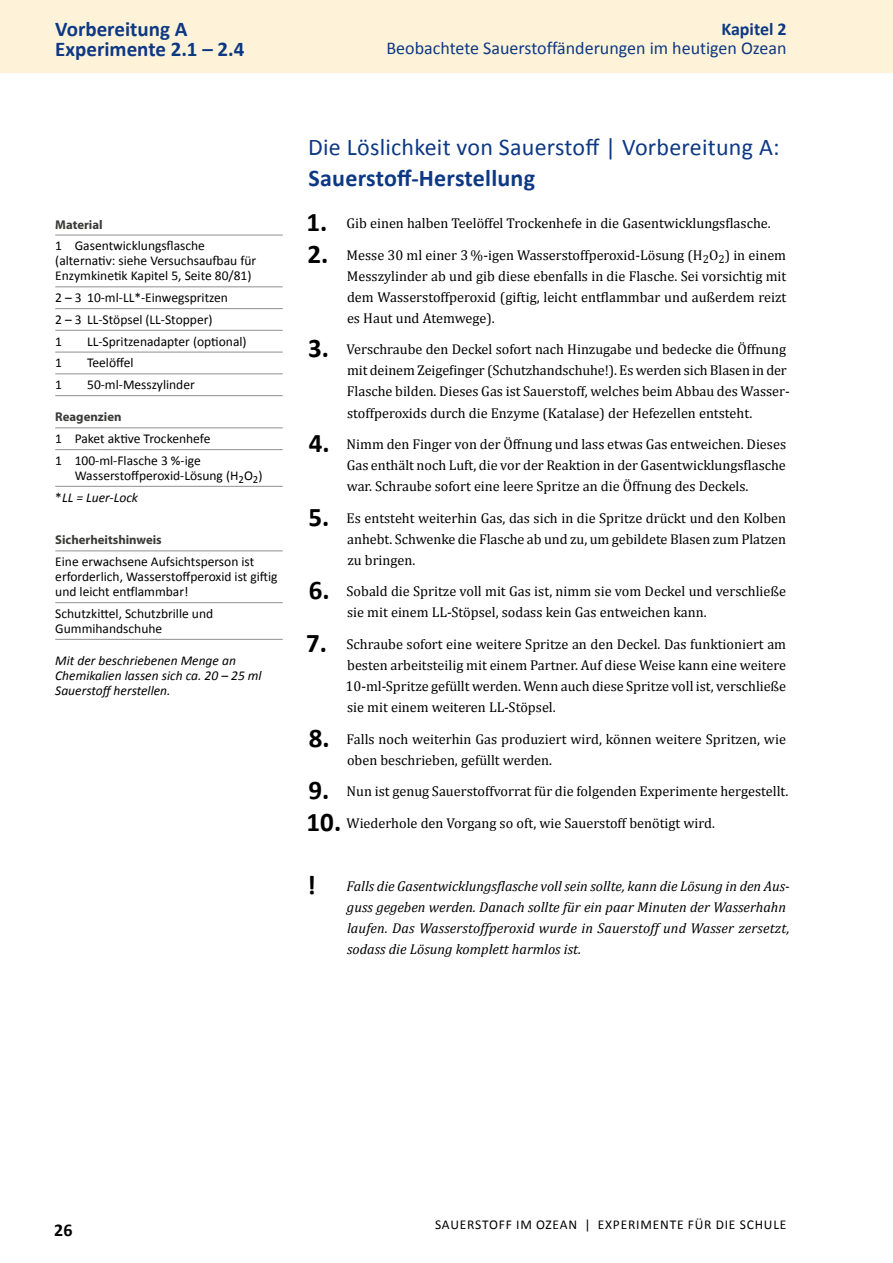
<style>
.page{position:relative;width:893px;height:1263px;background:#fff}
.page>*{position:absolute;margin:0;border:0;box-sizing:border-box;transform-origin:0 0}
.t1{font:24px "Calibri";letter-spacing:.01em;color:#0d3884}
.t2{font:700 24px "Calibri";letter-spacing:.01em;color:#0d3884}
.t3{font:700 21px/19.5px "Calibri";color:#0d3884}
.t4{font:18px "Calibri";color:#0d3884}
.t5{font:700 18px "Calibri";color:#0d3884}
.t6{font:700 18px "Calibri";color:#000}
.t7{font:14.25px/21px "Cambria";color:#000;text-align:justify}
.t8{font:italic 14.25px/21px "Cambria";color:#000}
.t9{font:13.5px/15px "Calibri";color:#000}
.t10{font:italic 13.5px/15px "Calibri";color:#000}
.t11{font:13.5px "Calibri";letter-spacing:.06em;color:#000}
.t12{font:700 12.75px "Myriad Pro";color:#3a3a39}
.s1{font-style:italic}
.s2{font-family:"Calibri";font-weight:700;font-size:27px}
.s3{font-family:"Calibri";font-weight:700;font-style:normal;font-size:27px}
</style>
<div class="page">
<div style="left:0;top:0;width:893px;height:72px;background:#fef3d9"></div>
<hr style="left:55px;top:234px;width:228px;height:2px;background:#9c9c9d">
<hr style="left:55px;top:286px;width:228px;height:1px;background:#9c9c9d">
<hr style="left:55px;top:308px;width:228px;height:1px;background:#9c9c9d">
<hr style="left:55px;top:330px;width:228px;height:1px;background:#9c9c9d">
<hr style="left:55px;top:351px;width:228px;height:2px;background:#9c9c9d">
<hr style="left:55px;top:373px;width:228px;height:1px;background:#9c9c9d">
<hr style="left:55px;top:395px;width:228px;height:1px;background:#9c9c9d">
<hr style="left:55px;top:427px;width:228px;height:1px;background:#9c9c9d">
<hr style="left:55px;top:449px;width:228px;height:1px;background:#9c9c9d">
<hr style="left:55px;top:486px;width:228px;height:1px;background:#9c9c9d">
<hr style="left:55px;top:550px;width:228px;height:1px;background:#9c9c9d">
<hr style="left:55px;top:602px;width:228px;height:1px;background:#9c9c9d">
<hr style="left:55px;top:639px;width:228px;height:1px;background:#9c9c9d">
<h2 class="t3" style="left:55px;top:20px;width:191px">Vorbereitung A<br>Experimente 2.1 – 2.4</h2>
<p class="t5" style="left:721px;top:17px;width:67px">Kapitel 2</p>
<p class="t4" style="left:386px;top:37px;width:402px">Beobachtete Sauerstoffänderungen im heutigen Ozean</p>
<p class="t12" style="left:55px;top:216px;width:49px">Material</p>
<p class="t9" style="left:55px;top:238px;width:202px">1 Gasentwicklungsflasche (alternativ: siehe Versuchsaufbau für<br>Enzymkinetik Kapitel 5, Seite 80/81)</p>
<p class="t9" style="left:55px;top:287px;width:174px;line-height:21.8px">2 – 3 10-ml-LL*-Einwegspritzen<br>2 – 3 LL-Stöpsel (LL-Stopper)<br>1</p>
<p class="t9" style="left:87px;top:334px;width:161px">LL-Spritzenadapter (optional)</p>
<p class="t9" style="left:55px;top:355px;width:8px">1</p>
<p class="t9" style="left:87px;top:355px;width:48px">Teelöffel</p>
<p class="t9" style="left:55px;top:377px;width:8px">1</p>
<p class="t9" style="left:87px;top:377px;width:109px">50-ml-Messzylinder</p>
<p class="t12" style="left:55px;top:409px;width:68px">Reagenzien</p>
<p class="t9" style="left:55px;top:428px;width:157px;line-height:21.8px">1 Paket aktive Trockenhefe<br>1 100-ml-Flasche 3 %-ige</p>
<p class="t9" style="left:55px;top:464px;width:209px;line-height:21.8px;text-indent:19px">Wasserstoffperoxid-Lösung (H<sub>2</sub>O<sub>2</sub>) *<span class="s1">LL = Luer-Lock</span></p>
<p class="t12" style="left:55px;top:532px;width:108px">Sicherheitshinweis</p>
<p class="t9" style="left:55px;top:554px;width:224px">Eine erwachsene Aufsichtsperson ist erforderlich, Wasserstoffperoxid ist giftig und leicht entflammbar!</p>
<p class="t9" style="left:55px;top:606px;width:159px">Schutzkittel, Schutzbrille und<br>Gummihandschuhe</p>
<p class="t10" style="left:55px;top:653px;width:208px">Mit der beschriebenen Menge an<br>Chemikalien lassen sich ca. 20 – 25 ml<br>Sauerstoff herstellen.</p>
<h1 class="t1" style="left:308px;top:131px;width:473px">Die Löslichkeit von Sauerstoff | Vorbereitung A:</h1>
<h1 class="t2" style="left:309px;top:163px;width:228px">Sauerstoff-Herstellung</h1>
<p class="t7" style="left:307px;top:213px;width:466px"><span class="s2">1.</span> Gib einen halben Teelöffel Trockenhefe in die Gasentwicklungsflasche.</p>
<p class="t7" style="left:347px;top:244px;width:441px;text-indent:-39px"><span class="s2">2.</span> Messe 30 ml einer 3 %-igen Wasserstoffperoxid-Lösung (H<sub>2</sub>O<sub>2</sub>) in einem Messzylinder ab und gib diese ebenfalls in die Flasche. Sei vorsichtig mit dem Wasserstoffperoxid (giftig, leicht entflammbar und außerdem reizt es Haut und Atemwege).</p>
<p class="t7" style="left:347px;top:339px;width:444px;text-align:left;text-indent:-39px"><span class="s2">3.</span> Verschraube den Deckel sofort nach Hinzugabe und bedecke die Öffnung mit deinem Zeigefinger (Schutzhandschuhe!). Es werden sich Blasen in der Flasche bilden. Dieses Gas ist Sauerstoff, welches beim Abbau des Wasser&shy;stoffperoxids durch die Enzyme (Katalase) der Hefezellen entsteht.</p>
<p class="t7" style="left:347px;top:434px;width:441px;text-indent:-38px"><span class="s2">4.</span> Nimm den Finger von der Öffnung und lass etwas Gas entweichen. Dieses Gas enthält noch Luft, die vor der Reaktion in der Gasentwicklungsflasche war. Schraube sofort eine leere Spritze an die Öffnung des Deckels.</p>
<p class="t7" style="left:347px;top:507px;width:440px;text-indent:-39px"><span class="s2">5.</span> Es entsteht weiterhin Gas, das sich in die Spritze drückt und den Kolben anhebt. Schwenke die Flasche ab und zu, um gebildete Blasen zum Platzen zu bringen.</p>
<p class="t7" style="left:347px;top:581px;width:440px;text-indent:-38px"><span class="s2">6.</span> Sobald die Spritze voll mit Gas ist, nimm sie vom Deckel und verschließe sie mit einem LL-Stöpsel, sodass kein Gas entweichen kann.</p>
<p class="t7" style="left:346px;top:634px;width:442px;text-indent:-39px"><span class="s2">7.</span> Schraube sofort eine weitere Spritze an den Deckel. Das funktioniert am besten arbeitsteilig mit einem Partner. Auf diese Weise kann eine weitere 10-ml-Spritze gefüllt werden. Wenn auch diese Spritze voll ist, verschließe sie mit einem weiteren LL-Stöpsel.</p>
<p class="t7" style="left:347px;top:728px;width:440px;text-indent:-38px"><span class="s2">8.</span> Falls noch weiterhin Gas produziert wird, können weitere Spritzen, wie oben beschrieben, gefüllt werden.</p>
<p class="t7" style="left:309px;top:781px;width:481px"><span class="s2">9.</span> Nun ist genug Sauerstoffvorrat für die folgenden Experimente hergestellt.</p>
<p class="t7" style="left:307px;top:812px;width:410px"><span class="s2">10.</span> Wiederhole den Vorgang so oft, wie Sauerstoff benötigt wird.</p>
<p class="t8" style="left:347px;top:875px;width:444px;text-indent:-40px"><span class="s3">!</span> Falls die Gasentwicklungsflasche voll sein sollte, kann die Lösung in den Aus&shy;guss gegeben werden. Danach sollte für ein paar Minuten der Wasserhahn laufen. Das Wasserstoffperoxid wurde in Sauerstoff und Wasser zersetzt, sodass die Lösung komplett harmlos ist.</p>
<p class="t6" style="left:54px;top:1219px;width:20px">26</p>
<p class="t11" style="left:435px;top:1215px;width:353px">Sauerstoff im Ozean | Experimente für die Schule</p>
</div>
